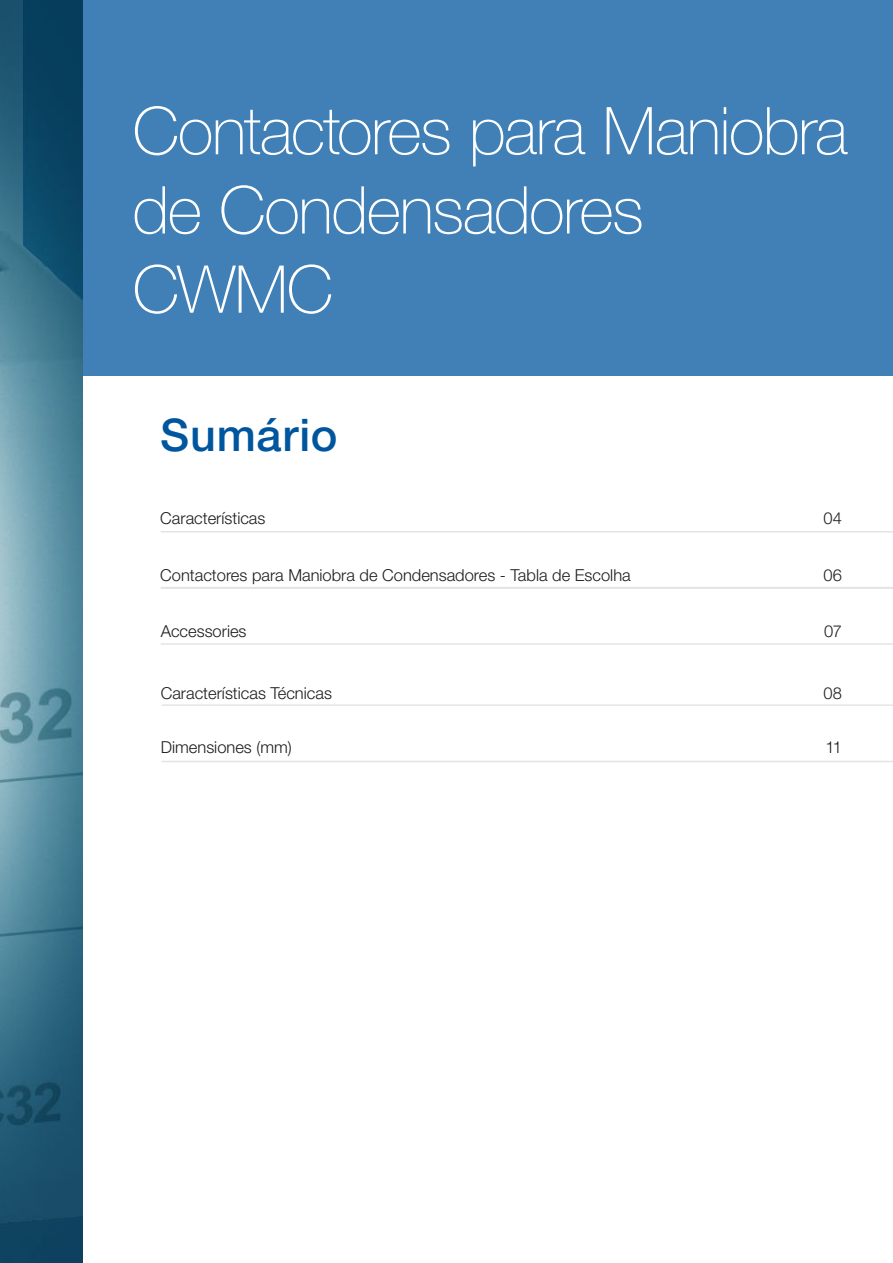
<style>
.page{position:relative;width:893px;height:1263px;background:#fff}
.page>*{position:absolute;margin:0;border:0;box-sizing:border-box;transform-origin:0 0}
.t1{font:100 66px/79.2px "Helvetica Neue LT Pro";letter-spacing:-.025em;color:#fff}
.t2{font:500 45px "Helvetica Neue LT Pro";letter-spacing:.015em;color:#00569e}
.t3{font:300 16.5px "Helvetica Neue LT Pro";color:#1d1d1b}
</style>
<div class="page">
<div style="left:0;top:0;width:893px;height:376px;background:#4080b6"></div>
<hr style="left:162px;top:704px;width:731px;height:2px;background:#e4e4e3">
<hr style="left:161px;top:531px;width:732px;height:1px;background:#e4e4e3">
<img style="left:0;top:0;width:83px;height:1263px">
<hr style="left:162px;top:761px;width:731px;height:1px;background:#e4e4e3">
<hr style="left:161px;top:587px;width:732px;height:2px;background:#e4e4e3">
<hr style="left:161px;top:643px;width:732px;height:2px;background:#e4e4e3">
<h1 class="t1" style="left:133px;top:91px;width:717px">Contactores para Maniobra de Condensadores<br>CWMC</h1>
<h2 class="t2" style="left:160px;top:408px;width:179px">Sumário</h2>
<p class="t3" style="left:160px;top:508px;width:107px">Características</p>
<p class="t3" style="left:823px;top:508px;width:20px">04</p>
<p class="t3" style="left:160px;top:565px;width:472px">Contactores para Maniobra de Condensadores - Tabla de Escolha</p>
<p class="t3" style="left:823px;top:565px;width:20px">06</p>
<p class="t3" style="left:161px;top:621px;width:87px">Accessories</p>
<p class="t3" style="left:824px;top:621px;width:19px">07</p>
<p class="t3" style="left:161px;top:683px;width:173px">Características Técnicas</p>
<p class="t3" style="left:823px;top:683px;width:20px">08</p>
<p class="t3" style="left:161px;top:737px;width:133px">Dimensiones (mm)</p>
<p class="t3" style="left:825px;top:737px;width:18px">11</p>
</div>
